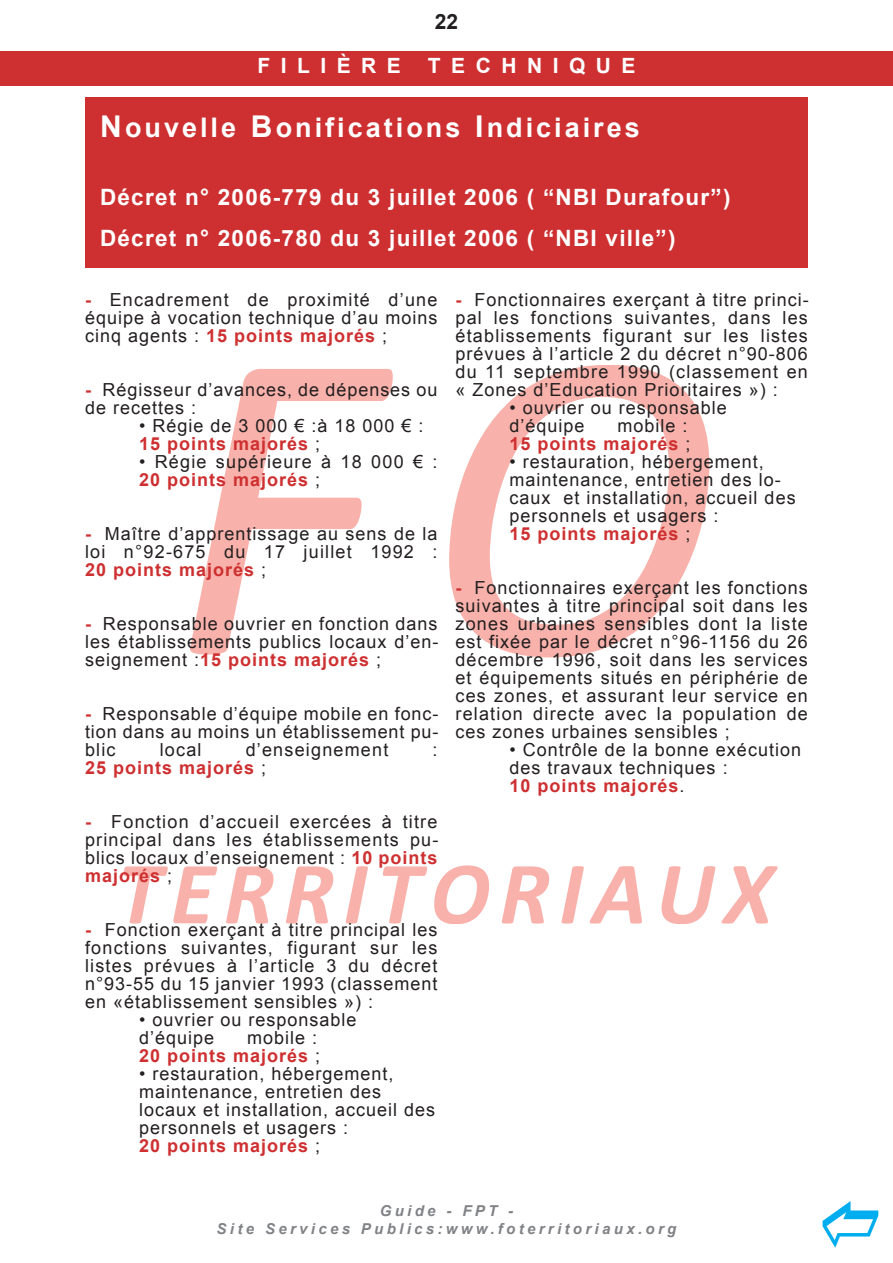
<style>
.page{position:relative;width:893px;height:1263px;background:#fff}
.page>*{position:absolute;margin:0;border:0;box-sizing:border-box;transform-origin:0 0}
.t1{font:700 27px "Arial";letter-spacing:.11em;color:#fff}
.t2{font:700 22.5px/40.5px "Arial";letter-spacing:.055em;color:#fff}
.t3{font:700 21px "Arial";letter-spacing:.5em;color:#fff}
.t4{font:700 21px "Arial";color:#231f20}
.t5{font:18px/18px "Arial";letter-spacing:.055em;color:#231f20;text-align:justify}
.t6{font:700 18px/18px "Arial";letter-spacing:.055em;color:#ce3031;text-align:right}
.t7{font:italic 700 15px/18px "Arial";letter-spacing:.22em;color:#808285;text-align:center}
.s1{font-size:30px}
.s2{font-weight:700;color:#ce3031}
.s3{font-weight:400;color:#231f20}
</style>
<div class="page">
<div style="left:0;top:51px;width:893px;height:34px;background:#ce3031"></div>
<svg style="left:190px;top:365px;width:519px;height:292px"></svg>
<svg style="left:123px;top:866px;width:210px;height:57px"></svg>
<div style="left:85px;top:98px;width:723px;height:170px;background:#ce3031"></div>
<p class="t4" style="left:435px;top:10px;width:25px">22</p>
<p class="t3" style="left:257px;top:54px;width:145px">fILIèRE</p>
<p class="t3" style="left:428px;top:54px;width:209px">TEcHNIQUE</p>
<h1 class="t1" style="left:100px;top:113px;width:541px"><span class="s1">N</span>ouvelle <span class="s1">B</span>onifications <span class="s1">I</span>ndiciaires</h1>
<p class="t2" style="left:100px;top:177px;width:632px">décret n° 2006-779 du 3 juillet 2006 ( “NBI durafour”) décret n° 2006-780 du 3 juillet 2006 ( “NBI ville”)</p>
<p class="t5" style="left:85px;top:291px;width:354px"><span class="s2">-</span> Encadrement de proximité d’une équipe à vocation technique d’au moins cinq agents : <span class="s2">15 points majorés</span> ;</p>
<p class="t5" style="left:85px;top:381px;width:354px"><span class="s2">-</span> Régisseur d’avances, de dépenses ou de recettes :</p>
<p class="t5" style="left:139px;top:417px;width:286px">• Régie de 3 000 € :à 18 000 € :<br><span class="s2">15 points majorés</span> ;</p>
<p class="t5" style="left:139px;top:453px;width:300px">• Régie supérieure à 18 000 € :<br><span class="s2">20 points majorés</span> ;</p>
<p class="t5" style="left:85px;top:525px;width:354px"><span class="s2">-</span> Maître d’apprentissage au sens de la loi n°92-675 du 17 juillet 1992 :<br><span class="s2">20 points majorés</span> ;</p>
<p class="t5" style="left:85px;top:615px;width:355px"><span class="s2">-</span> Responsable ouvrier en fonction dans les établissements publics locaux d’en&shy;seignement :<span class="s2">15 points majorés</span> ;</p>
<p class="t5" style="left:85px;top:705px;width:355px"><span class="s2">-</span> Responsable d’équipe mobile en fonc&shy;tion dans au moins un établissement pu&shy;blic</p>
<p class="t5" style="left:160px;top:741px;width:43px">local</p>
<p class="t5" style="left:246px;top:741px;width:144px">d’enseignement</p>
<p class="t5" style="left:432px;top:741px;width:7px">:</p>
<p class="t6" style="left:85px;top:759px;width:183px">25 points majorés <span class="s3">;</span></p>
<p class="t5" style="left:85px;top:813px;width:355px"><span class="s2">-</span> Fonction d’accueil exercées à titre principal dans les établissements pu&shy;blics locaux d’enseignement : <span class="s2">10 points majorés</span> ;</p>
<p class="t5" style="left:85px;top:921px;width:354px"><span class="s2">-</span> Fonction exerçant à titre principal les fonctions suivantes, figurant sur les listes prévues à l’article 3 du décret n°93-55 du 15 janvier 1993 (classement en «établissement sensibles ») :</p>
<p class="t5" style="left:139px;top:1011px;width:219px">• ouvrier ou responsable d’équipe</p>
<p class="t6" style="left:139px;top:1029px;width:183px"><span class="s3">mobile :<br></span>20 points majorés <span class="s3">;</span></p>
<p class="t5" style="left:139px;top:1065px;width:298px;text-align:left">• restauration, hébergement, maintenance, entretien des locaux et installation, accueil des personnels et usagers :<br><span class="s2">20 points majorés</span> ;</p>
<p class="t5" style="left:455px;top:291px;width:355px"><span class="s2">-</span> Fonctionnaires exerçant à titre princi&shy;pal les fonctions suivantes, dans les établissements figurant sur les listes prévues à l’article 2 du décret n°90-806 du 11 septembre 1990 (classement en « Zones d’Education Prioritaires ») :</p>
<p class="t5" style="left:509px;top:399px;width:219px">• ouvrier ou responsable d’équipe</p>
<p class="t6" style="left:509px;top:417px;width:183px"><span class="s3">mobile :<br></span>15 points majorés <span class="s3">;</span></p>
<p class="t5" style="left:509px;top:453px;width:288px;text-align:left">• restauration, hébergement, maintenance, entretien des lo&shy;caux et installation, accueil des personnels et usagers :<br><span class="s2">15 points majorés</span> ;</p>
<p class="t5" style="left:455px;top:579px;width:354px"><span class="s2">-</span> Fonctionnaires exerçant les fonctions suivantes à titre principal soit dans les zones urbaines sensibles dont la liste est fixée par le décret n°96-1156 du 26 décembre 1996, soit dans les services et équipements situés en périphérie de ces zones, et assurant leur service en relation directe avec la population de ces zones urbaines sensibles ;</p>
<p class="t5" style="left:509px;top:741px;width:293px;text-align:left">• Contrôle de la bonne exécution des travaux techniques :<br><span class="s2">10 points majorés</span>.</p>
<p class="t7" style="left:217px;top:1202px;width:461px">Guide - fpt -<br>Site Services publics:www.foterritoriaux.org</p>
</div>
